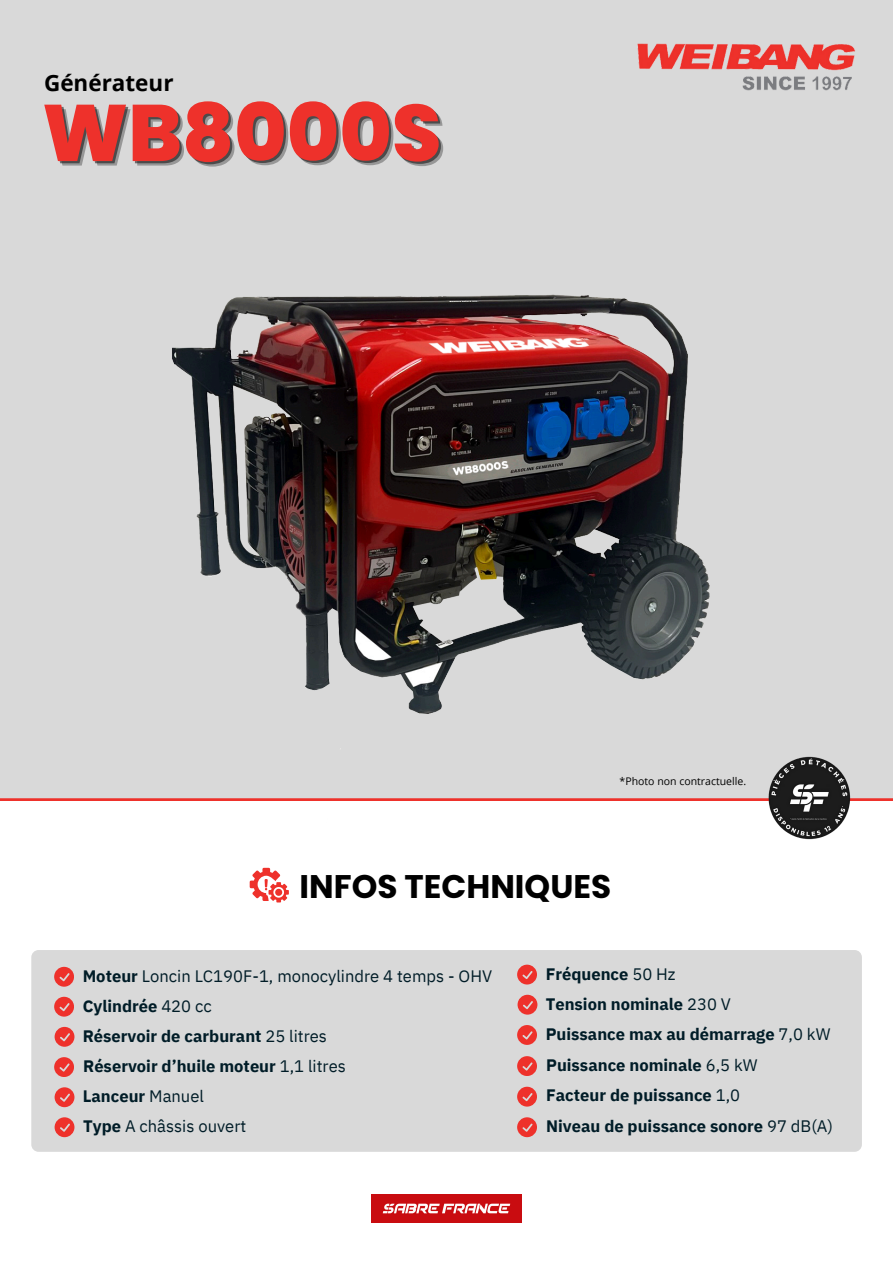
<style>
.page{position:relative;width:893px;height:1263px;background:#fff}
.page>*{position:absolute;margin:0;border:0;box-sizing:border-box;transform-origin:0 0}
.t1{font:800 80.03px "Poppins";color:#ee312b}
.t2{font:700 32.7px "Poppins";color:#000}
.t3{font:700 22.5px "Open Sans";color:#000}
.t4{font:700 16.58px "IBM Plex Sans";color:#001c27}
.t5{font:16.58px "IBM Plex Sans";color:#001c27}
.t6{font:10.5px "Open Sans";color:#000}
.s1{font-weight:700}
.s2{font-weight:400}
</style>
<div class="page">
<div style="left:0;top:0;width:893px;height:799px;background:#d9d9d9"></div>
<img style="left:371px;top:1195px;width:151px;height:27px">
<img style="left:637px;top:43px;width:218px;height:40px">
<svg style="left:0;top:798px;width:893px;height:3px"></svg>
<img style="left:791px;top:835px;width:36px;height:5px">
<svg style="left:250px;top:868px;width:39px;height:34px"></svg>
<div style="left:31px;top:950px;width:831px;height:202px;background:#d9d9d9;border-radius:7px"></div>
<svg style="left:55px;top:1117px;width:19px;height:20px"></svg>
<svg style="left:517px;top:965px;width:20px;height:19px"></svg>
<svg style="left:517px;top:995px;width:20px;height:19px"></svg>
<svg style="left:517px;top:1025px;width:20px;height:20px"></svg>
<svg style="left:517px;top:1056px;width:20px;height:20px"></svg>
<svg style="left:517px;top:1087px;width:20px;height:19px"></svg>
<svg style="left:517px;top:1117px;width:20px;height:20px"></svg>
<svg style="left:54px;top:967px;width:20px;height:19px"></svg>
<svg style="left:54px;top:997px;width:20px;height:19px"></svg>
<svg style="left:55px;top:1027px;width:19px;height:19px"></svg>
<svg style="left:54px;top:1057px;width:20px;height:20px"></svg>
<svg style="left:55px;top:1087px;width:19px;height:20px"></svg>
<img style="left:38px;top:83px;width:817px;height:752px">
<p class="t3" style="left:44px;top:67px;width:131px">Générateur</p>
<h2 class="t1" style="left:42px;top:77px;width:401px">WB8000S</h2>
<p class="t6" style="left:619px;top:774px;width:128px">*Photo non contractuelle.</p>
<h1 class="t2" style="left:299px;top:863px;width:313px">INFOS TECHNIQUES</h1>
<p class="t5" style="left:83px;top:965px;width:411px"><span class="s1">Moteur</span> Loncin LC190F-1, monocylindre 4 temps - OHV</p>
<p class="t4" style="left:83px;top:995px;width:131px">Cylindrée <span class="s2">420 cc</span></p>
<p class="t4" style="left:83px;top:1025px;width:246px">Réservoir de carburant <span class="s2">25 litres</span></p>
<p class="t4" style="left:83px;top:1055px;width:264px">Réservoir d’huile moteur <span class="s2">1,1 litres</span></p>
<p class="t4" style="left:83px;top:1085px;width:123px">Lanceur <span class="s2">Manuel</span></p>
<p class="t5" style="left:83px;top:1115px;width:165px"><span class="s1">Type</span> A châssis ouvert</p>
<p class="t4" style="left:546px;top:963px;width:131px">Fréquence <span class="s2">50 Hz</span></p>
<p class="t4" style="left:546px;top:993px;width:187px">Tension nominale <span class="s2">230 V</span></p>
<p class="t4" style="left:546px;top:1023px;width:286px">Puissance max au démarrage <span class="s2">7,0 kW</span></p>
<p class="t4" style="left:546px;top:1054px;width:213px">Puissance nominale <span class="s2">6,5 kW</span></p>
<p class="t4" style="left:546px;top:1084px;width:196px">Facteur de puissance <span class="s2">1,0</span></p>
<p class="t4" style="left:546px;top:1115px;width:288px">Niveau de puissance sonore <span class="s2">97 dB(A)</span></p>
</div>
